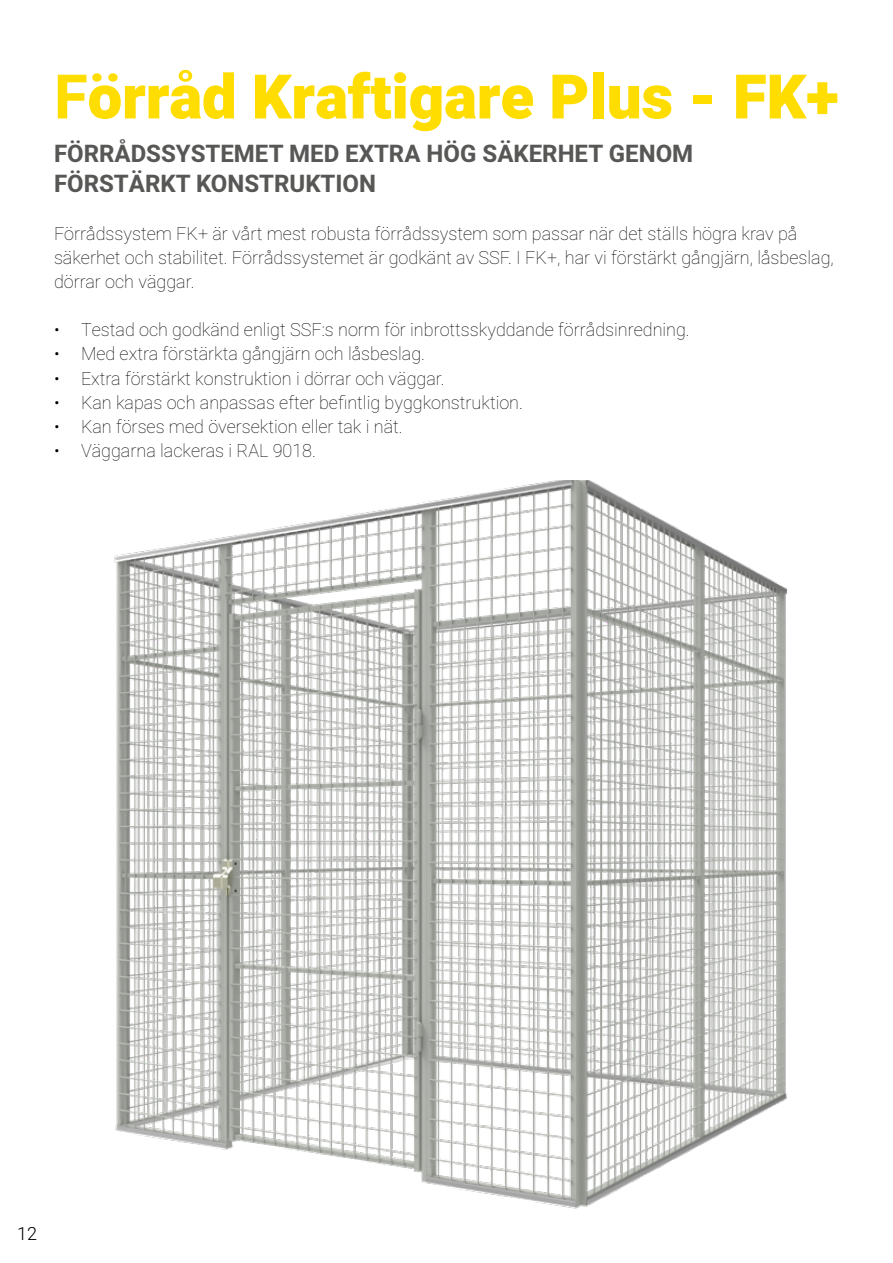
<style>
.page{position:relative;width:893px;height:1263px;background:#fff}
.page>*{position:absolute;margin:0;border:0;box-sizing:border-box;transform-origin:0 0}
.t1{font:900 61.5px "Heebo";color:#fd0}
.t2{font:700 24px/30px "Heebo";color:#575756}
.t3{font:100 18px/24px "Heebo";color:#000}
.t4{font:300 18px "Heebo";color:#000}
.s1{font-weight:700}
</style>
<div class="page">
<img style="left:114px;top:480px;width:674px;height:729px">
<h1 class="t1" style="left:54px;top:54px;width:786px"><span class="s1">F</span>örråd Kraftigare Plus - FK+</h1>
<h2 class="t2" style="left:54px;top:139px;width:641px">FÖRRÅDSSYSTEMET MED EXTRA HÖG SÄKERHET GENOM<br>FÖRSTÄRKT KONSTRUKTION</h2>
<p class="t3" style="left:54px;top:221px;width:781px">Förrådssystem FK+ är vårt mest robusta förrådssystem som passar när det ställs högra krav på säkerhet och stabilitet. Förrådssystemet är godkänt av SSF. I FK+, har vi förstärkt gångjärn, låsbeslag, dörrar och väggar.</p>
<p class="t3" style="left:54px;top:317px;width:637px">• Testad och godkänd enligt SSF:s norm för inbrottsskyddande förrådsinredning.</p>
<p class="t3" style="left:54px;top:342px;width:373px">• Med extra förstärkta gångjärn och låsbeslag.</p>
<p class="t3" style="left:54px;top:366px;width:392px">• Extra förstärkt konstruktion i dörrar och väggar.</p>
<p class="t3" style="left:54px;top:390px;width:470px">• Kan kapas och anpassas efter befintlig byggkonstruktion.</p>
<p class="t3" style="left:54px;top:414px;width:350px">• Kan förses med översektion eller tak i nät.</p>
<p class="t3" style="left:54px;top:438px;width:263px">• Väggarna lackeras i RAL 9018.</p>
<p class="t4" style="left:17px;top:1221px;width:21px">12</p>
</div>
